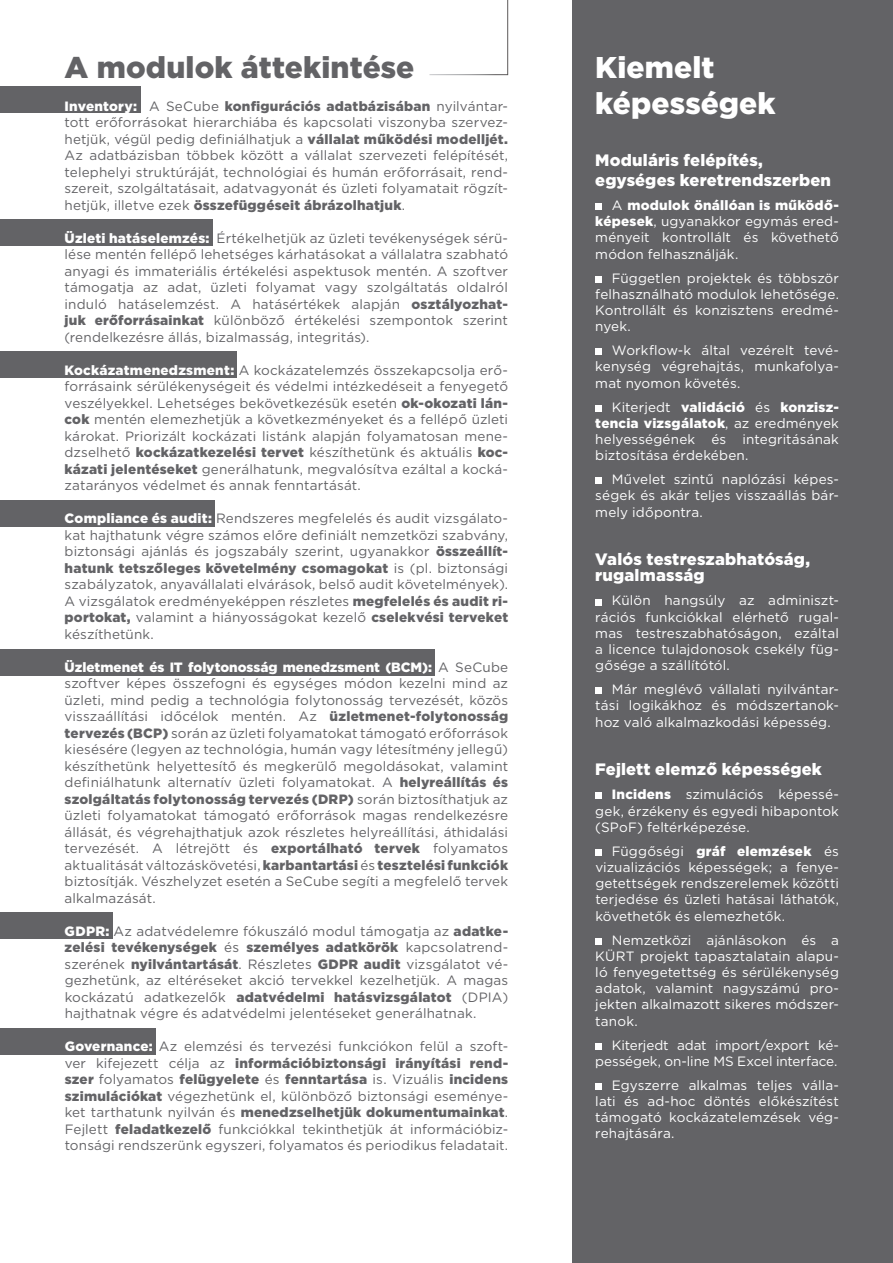
<style>
.page{position:relative;width:893px;height:1263px;background:#fff}
.page>*{position:absolute;margin:0;border:0;box-sizing:border-box;transform-origin:0 0}
.t1{font:900 30px "Gotham";color:#636366}
.t2{font:900 30px/36px "Gotham";letter-spacing:.005em;color:#fff}
.t3{font:900 16.5px/19.8px "Gotham";letter-spacing:.01em;color:#fff}
.t4{font:13.5px/16.5px "Gotham";letter-spacing:.01em;color:#636366;text-align:justify}
.t5{font:13.5px/16.2px "Gotham";letter-spacing:.01em;color:#fff;text-align:justify}
.s1{font-weight:900;color:#fff}
.s2{font-weight:900}
</style>
<div class="page">
<div style="left:0;top:912px;width:113px;height:27px;background:#636366"></div>
<div style="left:0;top:1028px;width:156px;height:27px;background:#636366"></div>
<div style="left:0;top:649px;width:435px;height:27px;background:#636366"></div>
<div style="left:0;top:500px;width:214px;height:27px;background:#636366"></div>
<div style="left:0;top:351px;width:237px;height:26px;background:#636366"></div>
<div style="left:0;top:219px;width:212px;height:27px;background:#636366"></div>
<div style="left:0;top:86px;width:140px;height:27px;background:#636366"></div>
<svg style="left:429px;top:0;width:79px;height:75px"></svg>
<div style="left:573px;top:0;width:320px;height:1263px;background:#636366"></div>
<div style="left:595px;top:203px;width:7px;height:7px;background:#fff"></div>
<div style="left:595px;top:276px;width:7px;height:7px;background:#fff"></div>
<div style="left:595px;top:348px;width:7px;height:7px;background:#fff"></div>
<div style="left:595px;top:405px;width:7px;height:7px;background:#fff"></div>
<div style="left:595px;top:477px;width:7px;height:7px;background:#fff"></div>
<div style="left:595px;top:599px;width:7px;height:6px;background:#fff"></div>
<div style="left:595px;top:687px;width:7px;height:7px;background:#fff"></div>
<div style="left:595px;top:792px;width:7px;height:7px;background:#fff"></div>
<div style="left:595px;top:849px;width:7px;height:7px;background:#fff"></div>
<div style="left:595px;top:938px;width:7px;height:6px;background:#fff"></div>
<div style="left:595px;top:1043px;width:7px;height:6px;background:#fff"></div>
<div style="left:595px;top:1083px;width:7px;height:7px;background:#fff"></div>
<h1 class="t1" style="left:65px;top:47px;width:351px">A modulok áttekintése</h1>
<p class="t4" style="left:65px;top:97px;width:445px"><span class="s1">Inventory:</span> A SeCube <span class="s2">konfigurációs adatbázisában</span> nyilvántar&shy;tott erőforrásokat hierarchiába és kapcsolati viszonyba szervez&shy;hetjük, végül pedig definiálhatjuk a <span class="s2">vállalat működési modelljét.<br></span>Az adatbázisban többek között a vállalat szervezeti felépítését, telephelyi struktúráját, technológiai és humán erőforrásait, rend&shy;szereit, szolgáltatásait, adatvagyonát és üzleti folyamatait rögzít&shy;hetjük, illetve ezek <span class="s2">összefüggéseit ábrázolhatjuk</span>.</p>
<p class="t4" style="left:65px;top:229px;width:445px"><span class="s1">Üzleti hatáselemzés:</span> Értékelhetjük az üzleti tevékenységek sérü&shy;lése mentén fellépő lehetséges kárhatásokat a vállalatra szabható anyagi és immateriális értékelési aspektusok mentén. A szoftver támogatja az adat, üzleti folyamat vagy szolgáltatás oldalról induló hatáselemzést. A hatásértékek alapján <span class="s2">osztályozhat&shy;juk erőforrásainkat</span> különböző értékelési szempontok szerint (rendelkezésre állás, bizalmasság, integritás).</p>
<p class="t4" style="left:65px;top:361px;width:445px"><span class="s1">Kockázatmenedzsment:</span> A kockázatelemzés összekapcsolja erő&shy;forrásaink sérülékenységeit és védelmi intézkedéseit a fenyegető veszélyekkel. Lehetséges bekövetkezésük esetén <span class="s2">ok-okozati lán&shy;cok</span> mentén elemezhetjük a következményeket és a fellépő üzleti károkat. Priorizált kockázati listánk alapján folyamatosan mene&shy;dzselhető <span class="s2">kockázatkezelési tervet</span> készíthetünk és aktuális <span class="s2">koc&shy;kázati jelentéseket</span> generálhatunk, megvalósítva ezáltal a kocká&shy;zatarányos védelmet és annak fenntartását.</p>
<p class="t4" style="left:65px;top:510px;width:445px"><span class="s1">Compliance és audit:</span> Rendszeres megfelelés és audit vizsgálato&shy;kat hajthatunk végre számos előre definiált nemzetközi szabvány, biztonsági ajánlás és jogszabály szerint, ugyanakkor <span class="s2">összeállít&shy;hatunk tetszőleges követelmény csomagokat</span> is (pl. biztonsági szabályzatok, anyavállalati elvárások, belső audit követelmények).<br>A vizsgálatok eredményeképpen részletes <span class="s2">megfelelés és audit ri&shy;portokat,</span> valamint a hiányosságokat kezelő <span class="s2">cselekvési terveket </span>készíthetünk.</p>
<p class="t4" style="left:65px;top:658px;width:445px"><span class="s1">Üzletmenet és IT folytonosság menedzsment (BCM):</span> A SeCube szoftver képes összefogni és egységes módon kezelni mind az üzleti, mind pedig a technológia folytonosság tervezését, közös visszaállítási időcélok mentén. Az <span class="s2">üzletmenet-folytonosság tervezés (BCP)</span> során az üzleti folyamatokat támogató erőforrások kiesésére (legyen az technológia, humán vagy létesítmény jellegű) készíthetünk helyettesítő és megkerülő megoldásokat, valamint definiálhatunk alternatív üzleti folyamatokat. A <span class="s2">helyreállítás és szolgáltatás folytonosság tervezés (DRP)</span> során biztosíthatjuk az üzleti folyamatokat támogató erőforrások magas rendelkezésre állását, és végrehajthatjuk azok részletes helyreállítási, áthidalási tervezését. A létrejött és <span class="s2">exportálható tervek</span> folyamatos aktualitását változáskövetési, <span class="s2">karbantartási</span> és <span class="s2">tesztelési funkciók </span>biztosítják. Vészhelyzet esetén a SeCube segíti a megfelelő tervek alkalmazását.</p>
<p class="t4" style="left:65px;top:922px;width:445px"><span class="s1">GDPR:</span> Az adatvédelemre fókuszáló modul támogatja az <span class="s2">adatke&shy;zelési tevékenységek</span> és <span class="s2">személyes adatkörök</span> kapcsolatrend&shy;szerének <span class="s2">nyilvántartását</span>. Részletes <span class="s2">GDPR audit</span> vizsgálatot vé&shy;gezhetünk, az eltéréseket akció tervekkel kezelhetjük. A magas kockázatú adatkezelők <span class="s2">adatvédelmi hatásvizsgálatot</span> (DPIA) hajthatnak végre és adatvédelmi jelentéseket generálhatnak.</p>
<p class="t4" style="left:65px;top:1038px;width:445px"><span class="s1">Governance:</span> Az elemzési és tervezési funkciókon felül a szoft&shy;ver kifejezett célja az <span class="s2">információbiztonsági irányítási rend&shy;szer</span> folyamatos <span class="s2">felügyelete</span> és <span class="s2">fenntartása</span> is. Vizuális <span class="s2">incidens szimulációkat</span> végezhetünk el, különböző biztonsági eseménye&shy;ket tarthatunk nyilván és <span class="s2">menedzselhetjük dokumentumainkat</span>.<br>Fejlett <span class="s2">feladatkezelő</span> funkciókkal tekinthetjük át információbiz&shy;tonsági rendszerünk egyszeri, folyamatos és periodikus feladatait.</p>
<h1 class="t2" style="left:595px;top:49px;width:182px">Kiemelt képességek</h1>
<p class="t3" style="left:595px;top:150px;width:237px">Moduláris felépítés, egységes keretrendszerben</p>
<p class="t5" style="left:595px;top:197px;width:245px;text-indent:16px">A <span class="s2">modulok önállóan is működő&shy;képesek</span>, ugyanakkor egymás ered&shy;ményeit kontrollált és követhető módon felhasználják.</p>
<p class="t5" style="left:595px;top:269px;width:245px;text-indent:16px">Független projektek és többször felhasználható modulok lehetősége.<br>Kontrollált és konzisztens eredmé&shy;nyek.</p>
<p class="t5" style="left:595px;top:342px;width:245px;text-indent:16px">Workflow-k által vezérelt tevé&shy;kenység végrehajtás, munkafolya&shy;mat nyomon követés.</p>
<p class="t5" style="left:595px;top:398px;width:245px;text-indent:16px">Kiterjedt <span class="s2">validáció</span> és <span class="s2">konzisz&shy;tencia vizsgálatok</span>, az eredmények helyességének és integritásának biztosítása érdekében.</p>
<p class="t5" style="left:595px;top:471px;width:245px;text-indent:16px">Művelet szintű naplózási képes&shy;ségek és akár teljes visszaállás bár&shy;mely időpontra.</p>
<p class="t3" style="left:595px;top:551px;width:216px;line-height:16.2px">Valós testreszabhatóság, rugalmasság</p>
<p class="t5" style="left:595px;top:592px;width:245px;text-indent:16px">Külön hangsúly az adminiszt&shy;rációs funkciókkal elérhető rugal&shy;mas testreszabhatóságon, ezáltal a licence tulajdonosok csekély füg&shy;gősége a szállítótól.</p>
<p class="t5" style="left:595px;top:681px;width:245px;text-indent:16px">Már meglévő vállalati nyilvántar&shy;tási logikákhoz és módszertanok&shy;hoz való alkalmazkodási képesség.</p>
<p class="t3" style="left:595px;top:759px;width:228px">Fejlett elemző képességek</p>
<p class="t5" style="left:595px;top:786px;width:245px;text-indent:16px"><span class="s2">Incidens</span> szimulációs képessé&shy;gek, érzékeny és egyedi hibapontok (SPoF) feltérképezése.</p>
<p class="t5" style="left:595px;top:842px;width:245px;text-indent:16px">Függőségi <span class="s2">gráf elemzések</span> és vizualizációs képességek; a fenye&shy;getettségek rendszerelemek közötti terjedése és üzleti hatásai láthatók, követhetők és elemezhetők.</p>
<p class="t5" style="left:595px;top:931px;width:245px;text-indent:16px">Nemzetközi ajánlásokon és a KÜRT projekt tapasztalatain alapu&shy;ló fenyegetettség és sérülékenység adatok, valamint nagyszámú pro&shy;jekten alkalmazott sikeres módszer&shy;tanok.</p>
<p class="t5" style="left:595px;top:1036px;width:245px;text-align:right">Kiterjedt adat import/export ké&shy;pességek, on-line MS Excel interface.</p>
<p class="t5" style="left:595px;top:1076px;width:245px;text-indent:16px">Egyszerre alkalmas teljes válla&shy;lati és ad-hoc döntés előkészítést támogató kockázatelemzések vég&shy;rehajtására.</p>
</div>
